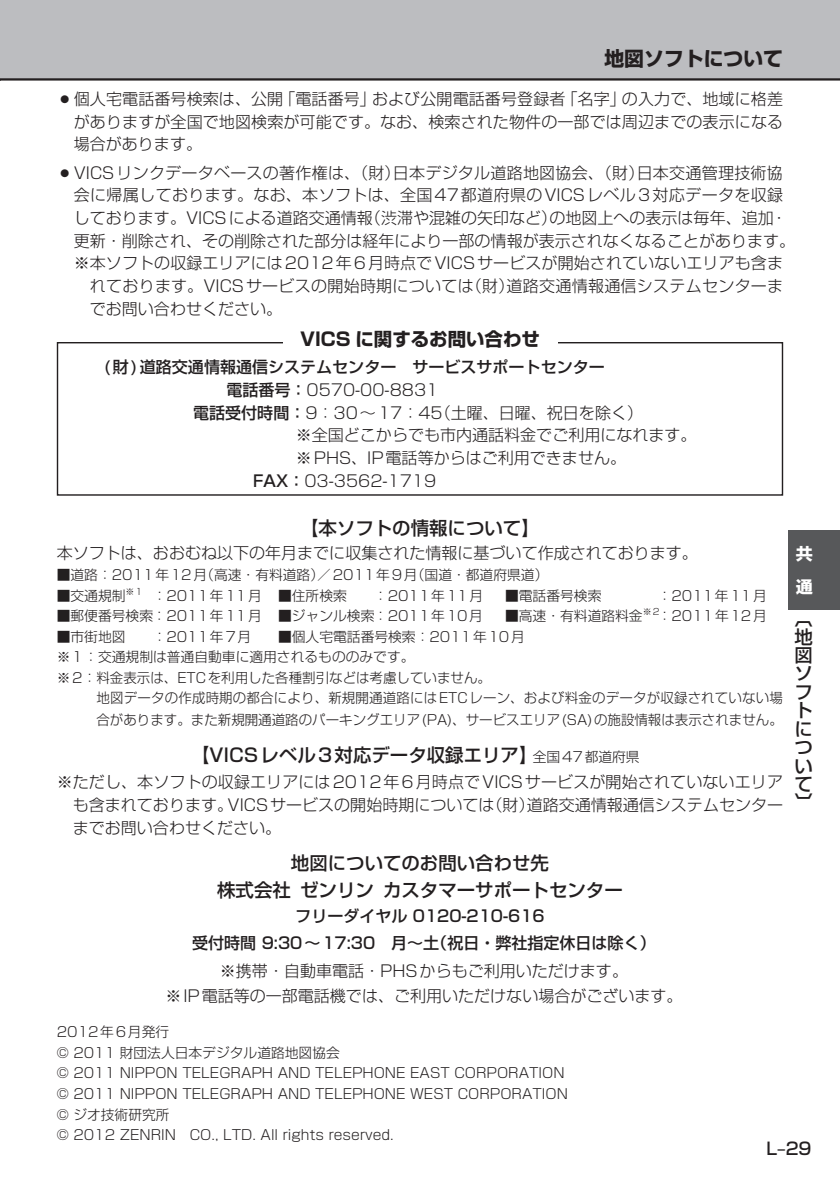
<style>
.page{position:relative;width:840px;height:1191px;background:#fff}
.page>*{position:absolute;margin:0;border:0;box-sizing:border-box;transform-origin:0 0}
.t1{font:19.8px "Shin Go Pro Bold 90 msp RKSJ H";color:#231f20}
.t2{font:18.4px/18.4px "Shin Go Pro Medium 90 msp RKSJ H";color:#231f20;text-align:justify}
.t3{font:18.4px "Shin Go Pro Bold 90 msp RKSJ H";color:#231f20}
.t4{font:17px "Shin Go Pro Medium 90 msp RKSJ H";color:#231f20}
.t5{font:16.4px/33px "Shin Go Pro Bold 90 msp RKSJ H";color:#fff}
.t6{font:16px/22.6px "Shin Go Pro Light 90 msp RKSJ H";color:#231f20;text-align:justify}
.t7{font:16px/27px "Shin Go Pro Medium 90 msp RKSJ H";color:#231f20;text-align:center}
.t8{font:16px "Shin Go Pro Light 90 msp RKSJ H";letter-spacing:.02em;color:#231f20}
.t9{font:13.8px/20.6px "Shin Go Pro Light 90 msp RKSJ H";color:#231f20}
.t10{font:13.8px "Shin Go Pro Light 90 msp RKSJ H";letter-spacing:.065em;color:#231f20}
.s1{font-family:"Shin Go Pro Medium 90 msp RKSJ H"}
.s2{font-family:"Shin Go Pro Light 90 msp RKSJ H";font-size:13.8px}
</style>
<div class="page">
<div style="left:0;top:0;width:839px;height:79px;background:#bcbdc0"></div>
<hr style="left:0;top:78px;width:839px;height:3px;background:#231f20">
<div style="left:788px;top:530px;width:51px;height:79px;background:#57585a"></div>
<div style="left:57px;top:342px;width:725px;height:154px;border:1px solid #231f20"></div>
<div style="left:283px;top:328px;width:273px;height:23px;background:#fff"></div>
<p class="t1" style="left:604px;top:51px;width:180px">地図ソフトについて</p>
<p class="t6" style="left:74px;top:90px;width:710px">個人宅電話番号検索は、公開「電話番号」および公開電話番号登録者「名字」の入力で、地域に格差がありますが全国で地図検索が可能です。なお、検索された物件の一部では周辺までの表示になる場合があります。</p>
<p class="t6" style="left:74px;top:163px;width:710px">VICSリンクデータベースの著作権は、（財）日本デジタル道路地図協会、（財）日本交通管理技術協</p>
<p class="t8" style="left:74px;top:189px;width:710px">会に帰属しております。なお、本ソフトは、全国47都道府県のVICSレベル３対応データを収録</p>
<p class="t6" style="left:74px;top:209px;width:714px">しております。VICSによる道路交通情報（渋滞や混雑の矢印など）の地図上への表示は毎年、追加・</p>
<p class="t6" style="left:74px;top:231px;width:722px">更新・削除され、その削除された部分は経年により一部の情報が表示されなくなることがあります。</p>
<p class="t6" style="left:74px;top:254px;width:710px">※ 本ソフトの収録エリアには2012年6月時点でVICSサービスが開始されていないエリアも含ま</p>
<p class="t6" style="left:90px;top:277px;width:694px">れております。VICSサービスの開始時期については（財）道路交通情報通信システムセンターま</p>
<p class="t6" style="left:90px;top:299px;width:194px">でお問い合わせください。</p>
<p class="t3" style="left:300px;top:332px;width:241px">VICS に関するお問い合わせ</p>
<p class="t7" style="left:104px;top:356px;width:502px">(財)道路交通情報通信システムセンター　サービスサポートセンター</p>
<p class="t6" style="left:226px;top:381px;width:213px"><span class="s1">電話番号：</span>0570-00-8831</p>
<p class="t6" style="left:173px;top:403px;width:471px"><span class="s1">　 電話受付時間：</span>9：30～17：45（土曜、日曜、祝日を除く）</p>
<p class="t6" style="left:296px;top:426px;width:402px">※全国どこからでも市内通話料金でご利用になれます。</p>
<p class="t6" style="left:296px;top:449px;width:331px">※PHS、IP電話等からはご利用できません。</p>
<p class="t6" style="left:253px;top:471px;width:184px"><span class="s1">FAX：</span>03-3562-1719</p>
<p class="t2" style="left:300px;top:521px;width:241px">【本ソフトの情報について】</p>
<p class="t6" style="left:57px;top:544px;width:642px">本ソフトは、おおむね以下の年月までに収集された情報に基づいて作成されております。</p>
<p class="t9" style="left:57px;top:566px;width:493px">■道路：2011年12月（高速・有料道路）／2011年9月（国道・都道府県道）</p>
<p class="t9" style="left:57px;top:587px;width:291px">■交通規制<sup>※１</sup> ：2011年11月 ■住所検索</p>
<p class="t9" style="left:374px;top:587px;width:111px">：2011年11月</p>
<p class="t9" style="left:505px;top:587px;width:98px">■電話番号検索</p>
<p class="t9" style="left:657px;top:587px;width:111px">：2011年11月</p>
<p class="t9" style="left:57px;top:607px;width:427px">■郵便番号検索 ：2011年11月 ■ジャンル検索 ：2011年10月</p>
<p class="t9" style="left:505px;top:607px;width:263px">■高速・有料道路料金<sup>※2</sup> ：2011年12月</p>
<p class="t9" style="left:57px;top:628px;width:70px">■市街地図</p>
<p class="t10" style="left:153px;top:631px;width:100px">：2011年7月</p>
<p class="t5" style="left:795px;top:539px;width:18px">共通</p>
<p class="t2" style="left:794px;top:611px;width:19px">〔地図ソフトについて〕</p>
<p class="t9" style="left:57px;top:628px;width:469px;text-indent:221px">■個人宅電話番号検索：2011年10月※１：交通規制は普通自動車に適用されるもののみです。<br>※2： 料金表示は、ETCを利用した各種割引などは考慮していません。</p>
<p class="t9" style="left:96px;top:689px;width:687px;line-height:21.6px">地図データの作成時期の都合により、新規開通道路にはETCレーン、および料金のデータが収録されていない場合があります。また新規開通道路のパーキングエリア(PA)、サービスエリア(SA)の施設情報は表示されません。</p>
<p class="t2" style="left:191px;top:748px;width:450px">【VICSレベル3対応データ収録エリア】<span class="s2">全国47都道府県</span></p>
<p class="t6" style="left:73px;top:773px;width:711px;text-indent:-16px">※ ただし、本ソフトの収録エリアには2012年6月時点でVICSサービスが開始されていないエリアも含まれております。VICSサービスの開始時期については（財）道路交通情報通信システムセンターまでお問い合わせください。</p>
<p class="t2" style="left:217px;top:852px;width:407px;line-height:27px;text-align:center">地図についてのお問い合わせ先<br>株式会社 ゼンリン カスタマーサポートセンター</p>
<p class="t7" style="left:192px;top:904px;width:465px">フリーダイヤル 0120-210-616<br>受付時間 9:30～17:30　月～土（祝日・弊社指定休日は除く）</p>
<p class="t6" style="left:165px;top:960px;width:518px;line-height:24.6px;text-align:center">※携帯・自動車電話・PHSからもご利用いただけます。<br>※IP電話等の一部電話機では、ご利用いただけない場合がございます。</p>
<p class="t9" style="left:57px;top:1023px;width:512px">2012年6月発行<br>© 2011 財団法人日本デジタル道路地図協会<br>© 2011 NIPPON TELEGRAPH AND TELEPHONE EAST CORPORATION © 2011 NIPPON TELEGRAPH AND TELEPHONE WEST CORPORATION © ジオ技術研究所<br>© 2012 ZENRIN　CO., LTD. All rights reserved.</p>
<p class="t4" style="left:766px;top:1142px;width:47px">L‒29</p>
</div>
